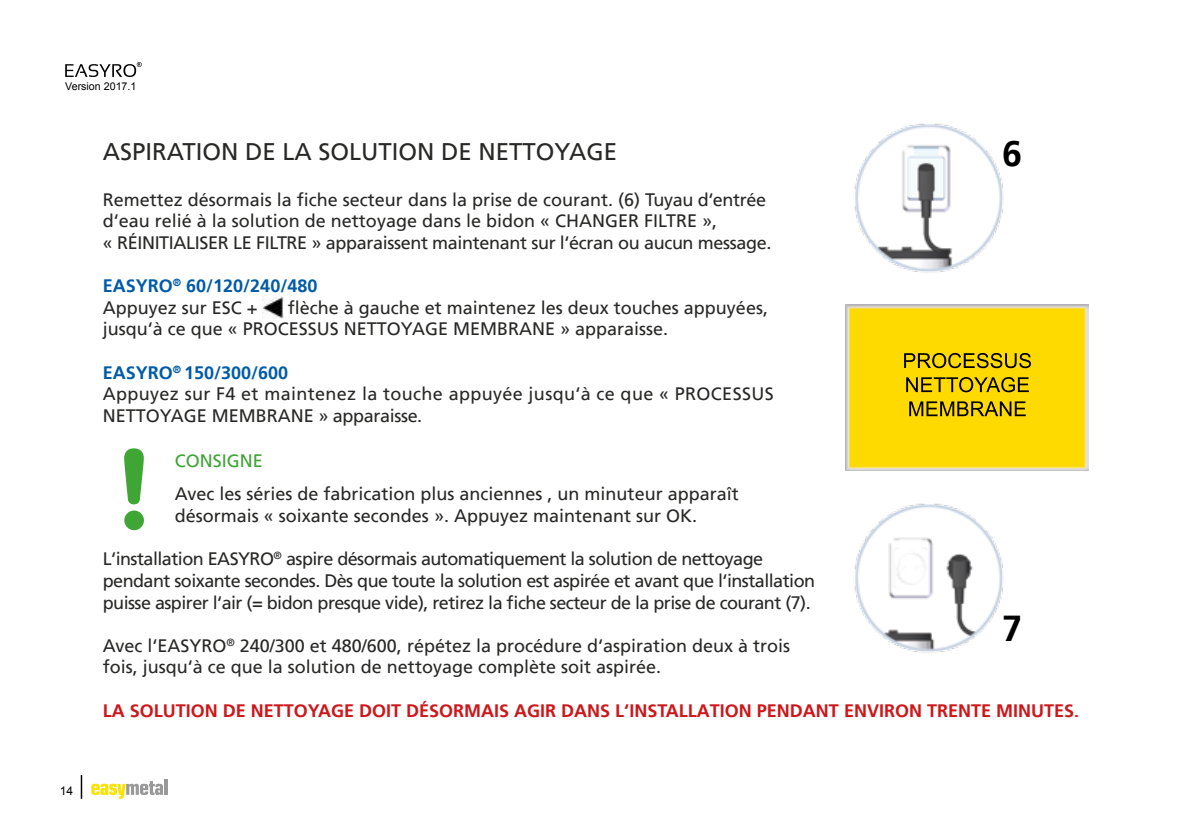
<style>
.page{position:relative;width:1191px;height:840px;background:#fff}
.page>*{position:absolute;margin:0;border:0;box-sizing:border-box;transform-origin:0 0}
.t1{font:700 36px "Frutiger LT";color:#000}
.t2{font:24px "Frutiger LT";color:#282827}
.t3{font:18px/21.6px "Frutiger LT";color:#282827}
.t4{font:18px/21.6px "Frutiger LT";letter-spacing:-.03em;color:#282827}
.t5{font:18px/21.6px "Frutiger LT";letter-spacing:.02em;color:#282827}
.t6{font:700 18px "Frutiger LT";color:#cd171a}
.t7{font:700 18px/21.6px "Frutiger LT";color:#005ba8}
.t8{font:18px "Frutiger LT";color:#3fa535}
.t9{font:12px "Arial";color:#000}
.t10{font:10.6px "Arial";color:#000}
.s1{font-weight:400;color:#282827}
.s2{font-weight:700;color:#005ba8}
</style>
<div class="page">
<svg style="left:81px;top:775px;width:1px;height:23px"></svg>
<svg style="left:91px;top:781px;width:72px;height:17px"></svg>
<hr style="left:164px;top:779px;width:3px;height:15px;background:#9a999a">
<svg style="left:65px;top:62px;width:77px;height:15px"></svg>
<img style="left:846px;top:304px;width:242px;height:166px">
<img style="left:854px;top:123px;width:150px;height:150px">
<img style="left:262px;top:296px;width:21px;height:22px">
<img style="left:854px;top:503px;width:150px;height:150px">
<div style="left:124px;top:510px;width:20px;height:20px;background:#3fa535;border-radius:50%"></div>
<svg style="left:124px;top:448px;width:20px;height:56px"></svg>
<svg style="left:909px;top:401px;width:116px;height:15px;background:#9e8700"></svg>
<svg style="left:906px;top:377px;width:122px;height:15px;background:#ad9400"></svg>
<svg style="left:904px;top:353px;width:127px;height:15px;background:#a89000"></svg>
<p class="t10" style="left:65px;top:79px;width:73px">Version 2017.1</p>
<p class="t9" style="left:60px;top:782px;width:15px">14</p>
<h1 class="t1" style="left:1002px;top:132px;width:22px">6</h1>
<h2 class="t2" style="left:103px;top:137px;width:516px">ASPIRATION DE LA SOLUTION DE NETTOYAGE</h2>
<p class="t3" style="left:103px;top:188px;width:670px">Remettez désormais la fiche secteur dans la prise de courant. (6) Tuyau d‘entrée d‘eau relié à la solution de nettoyage dans le bidon « CHANGER FILTRE »,<br>« RÉINITIALISER LE FILTRE » apparaissent maintenant sur l‘écran ou aucun message.</p>
<p class="t7" style="left:103px;top:275px;width:216px">EASYRO<sup>®</sup> 60/120/240/480<br><span class="s1">Appuyez sur ESC +</span></p>
<p class="t3" style="left:103px;top:296px;width:666px;text-indent:185px">flèche à gauche et maintenez les deux touches appuyées, jusqu‘à ce que « PROCESSUS NETTOYAGE MEMBRANE » apparaisse.</p>
<p class="t5" style="left:103px;top:361px;width:672px"><span class="s2">EASYRO</span><sup>®</sup> <span class="s2">150/300/600<br></span>Appuyez sur F4 et maintenez la touche appuyée jusqu‘à ce que « PROCESSUS<br>NETTOYAGE MEMBRANE » apparaisse.</p>
<p class="t8" style="left:175px;top:450px;width:90px">CONSIGNE</p>
<p class="t3" style="left:175px;top:483px;width:565px">Avec les séries de fabrication plus anciennes , un minuteur apparaît désormais « soixante secondes ». Appuyez maintenant sur OK.</p>
<p class="t4" style="left:103px;top:548px;width:714px">L‘installation EASYRO<sup>®</sup> aspire désormais automatiquement la solution de nettoyage pendant soixante secondes. Dès que toute la solution est aspirée et avant que l‘installation puisse aspirer l‘air (= bidon presque vide), retirez la fiche secteur de la prise de courant (7).</p>
<p class="t3" style="left:103px;top:634px;width:689px">Avec l‘EASYRO<sup>®</sup> 240/300 et 480/600, répétez la procédure d‘aspiration deux à trois fois, jusqu‘à ce que la solution de nettoyage complète soit aspirée.</p>
<p class="t6" style="left:103px;top:699px;width:977px">LA SOLUTION DE NETTOYAGE DOIT DÉSORMAIS AGIR DANS L‘INSTALLATION PENDANT ENVIRON TRENTE MINUTES.</p>
<h1 class="t1" style="left:1002px;top:607px;width:22px">7</h1>
</div>
